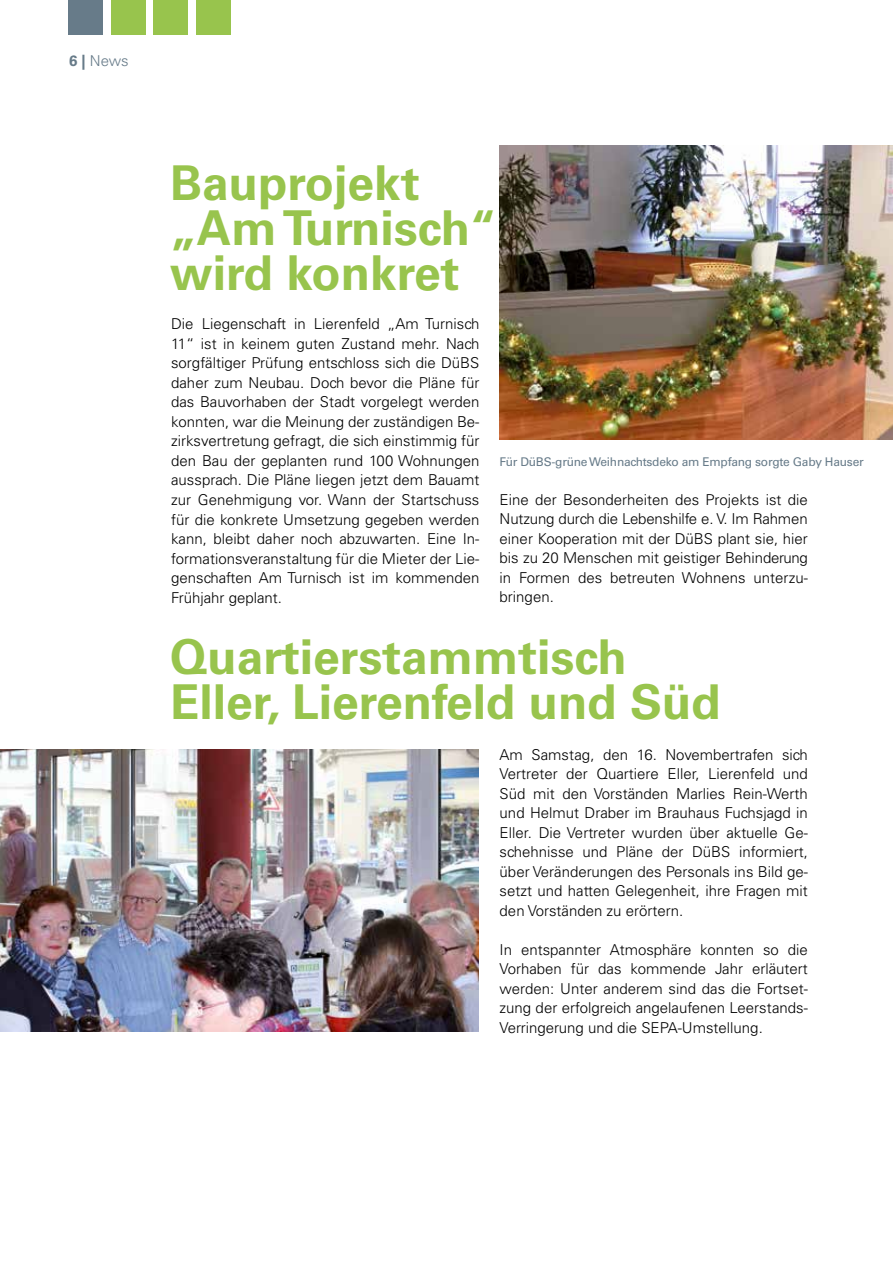
<style>
.page{position:relative;width:893px;height:1263px;background:#fff}
.page>*{position:absolute;margin:0;border:0;box-sizing:border-box;transform-origin:0 0}
.t1{font:700 48px/45px "Univers";color:#98c44d}
.t2{font:300 15px/19.5px "Univers";color:#000;text-align:justify}
.t3{font:300 15px "Univers";color:#677b89}
.t4{font:12px "Univers";letter-spacing:-.02em;color:#677b89}
.s1{font-weight:700}
</style>
<div class="page">
<div style="left:68px;top:0;width:35px;height:35px;background:#677b89"></div>
<div style="left:153px;top:0;width:35px;height:35px;background:#98c44d"></div>
<div style="left:196px;top:0;width:35px;height:35px;background:#98c44d"></div>
<div style="left:111px;top:0;width:35px;height:35px;background:#98c44d"></div>
<img style="left:499px;top:146px;width:394px;height:293px">
<img style="left:0;top:749px;width:478px;height:283px">
<p class="t3" style="left:69px;top:51px;width:61px"><span class="s1">6 |</span> News</p>
<h1 class="t1" style="left:170px;top:161px;width:328px">Bauprojekt „Am Turnisch“ wird konkret</h1>
<p class="t2" style="left:171px;top:314px;width:310px">Die Liegenschaft in Lierenfeld „Am Turnisch 11“ ist in keinem guten Zustand mehr. Nach sorgfältiger Prüfung entschloss sich die DüBS daher zum Neubau. Doch bevor die Pläne für das Bauvorhaben der Stadt vorgelegt werden konnten, war die Meinung der zuständigen Be&shy;zirksvertretung gefragt, die sich einstimmig für den Bau der geplanten rund 100 Wohnungen aussprach. Die Pläne liegen jetzt dem Bauamt zur Genehmigung vor. Wann der Startschuss für die konkrete Umsetzung gegeben werden kann, bleibt daher noch abzuwarten. Eine In&shy;formationsveranstaltung für die Mieter der Lie&shy;genschaften Am Turnisch ist im kommenden Frühjahr geplant.</p>
<p class="t4" style="left:500px;top:455px;width:366px">Für DüBS-grüne Weihnachtsdeko am Empfang sorgte Gaby Hauser</p>
<p class="t2" style="left:500px;top:490px;width:310px">Eine der Besonderheiten des Projekts ist die Nutzung durch die Lebenshilfe e. V. Im Rahmen einer Kooperation mit der DüBS plant sie, hier bis zu 20 Menschen mit geistiger Behinderung in Formen des betreuten Wohnens unterzu&shy;bringen.</p>
<h1 class="t1" style="left:170px;top:635px;width:552px">Quartierstammtisch<br>Eller, Lierenfeld und Süd</h1>
<p class="t2" style="left:500px;top:744px;width:310px">Am Samstag, den 16. Novembertrafen sich Vertreter der Quartiere Eller, Lierenfeld und Süd mit den Vorständen Marlies Rein-Werth und Helmut Draber im Brauhaus Fuchsjagd in Eller. Die Vertreter wurden über aktuelle Ge&shy;schehnisse und Pläne der DüBS informiert, über Veränderungen des Personals ins Bild ge&shy;setzt und hatten Gelegenheit, ihre Fragen mit den Vorständen zu erörtern.</p>
<p class="t2" style="left:500px;top:939px;width:310px">In entspannter Atmosphäre konnten so die Vorhaben für das kommende Jahr erläutert werden: Unter anderem sind das die Fortset&shy;zung der erfolgreich angelaufenen Leerstands-Verringerung und die SEPA-Umstellung.</p>
</div>
